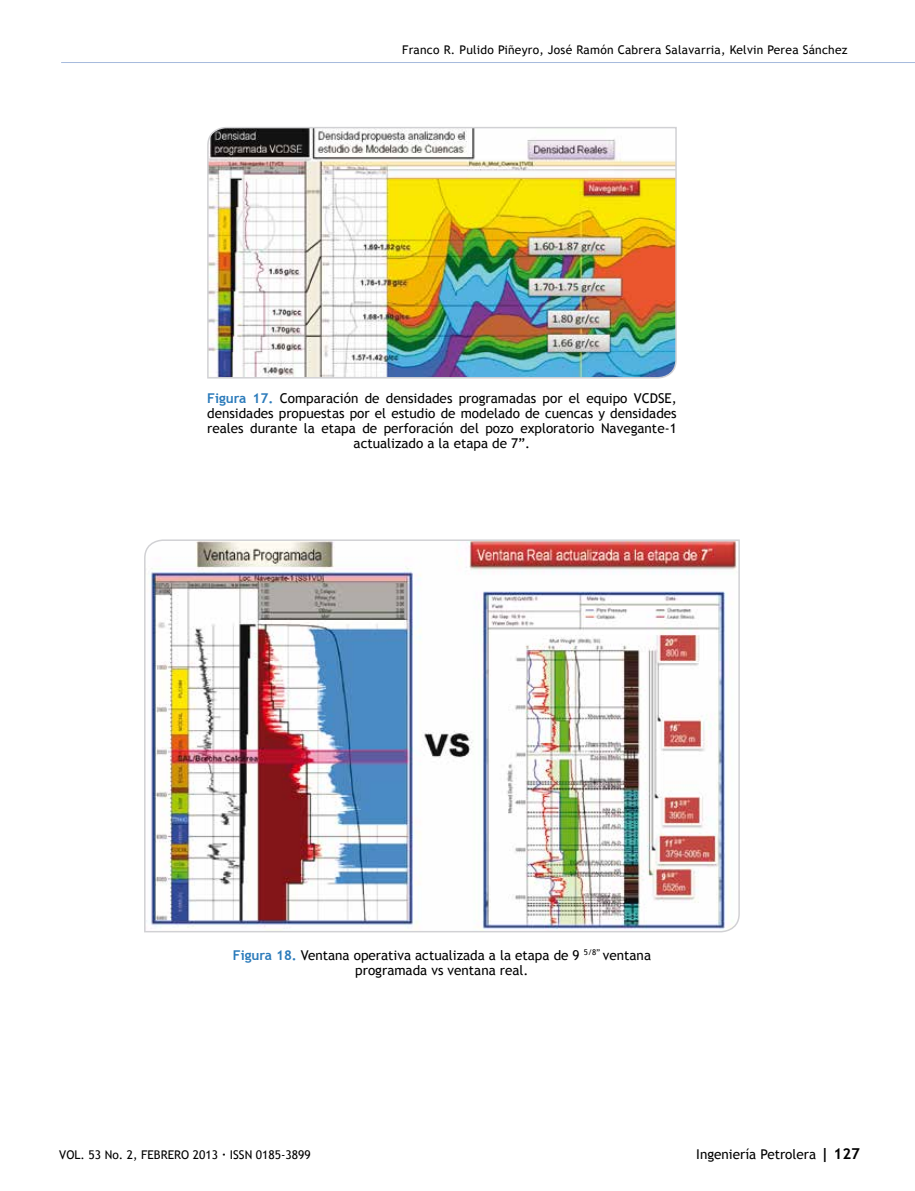
<style>
.page{position:relative;width:915px;height:1191px;background:#fff}
.page>*{position:absolute;margin:0;border:0;box-sizing:border-box;transform-origin:0 0}
.t1{font:13.5px/15px "Trebuchet MS";color:#000;text-align:center}
.t2{font:12px "Trebuchet MS";letter-spacing:.02em;color:#000}
.t3{font:12px "Trebuchet MS";color:#000}
.s1{font-weight:700;color:#2b7bbb}
.s2{font-weight:700}
.s3{font-weight:700;font-size:15px}
</style>
<div class="page">
<hr style="left:61px;top:62px;width:853px;height:1px;background:#a5badd">
<img style="left:207px;top:127px;width:470px;height:252px">
<img style="left:144px;top:539px;width:596px;height:394px">
<p class="t2" style="left:402px;top:43px;width:447px">Franco R. Pulido Piñeyro, José Ramón Cabrera Salavarria, Kelvin Perea Sánchez</p>
<p class="t1" style="left:207px;top:391px;width:471px"><span class="s1">Figura 17.</span> Comparación de densidades programadas por el equipo VCDSE, densidades propuestas por el estudio de modelado de cuencas y densidades reales durante la etapa de perforación del pozo exploratorio Navegante-1 actualizado a la etapa de 7”.</p>
<p class="t1" style="left:233px;top:948px;width:419px"><span class="s1">Figura 18.</span> Ventana operativa actualizada a la etapa de 9 <sup>5/8”</sup> ventana programada vs ventana real.</p>
<p class="t3" style="left:59px;top:1147px;width:253px">VOL. 53 No. 2, FEBRERO 2013 <span class="s2">·</span> ISSN 0185-3899</p>
<p class="t1" style="left:696px;top:1146px;width:165px">Ingeniería Petrolera <span class="s3">| 127</span></p>
</div>
